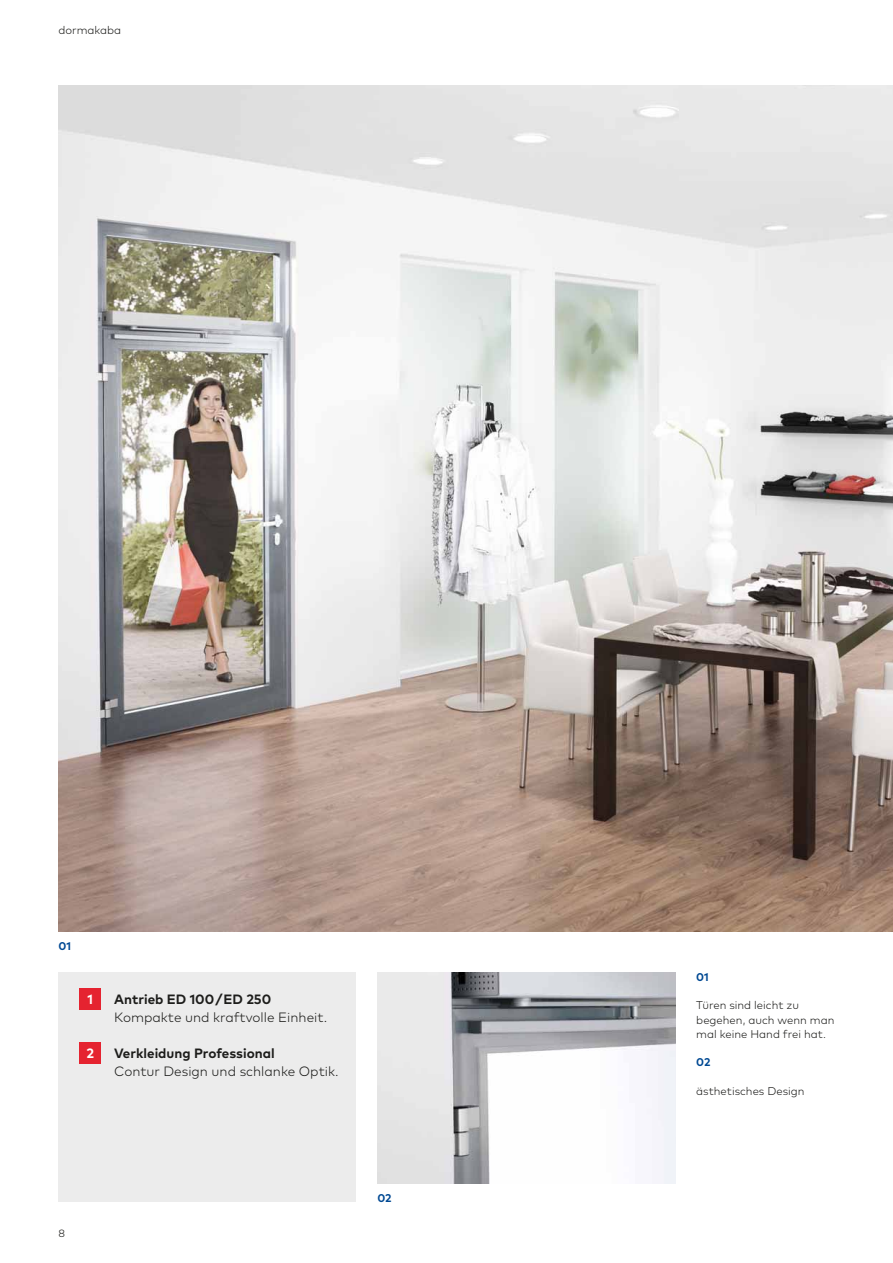
<style>
.page{position:relative;width:893px;height:1263px;background:#fff}
.page>*{position:absolute;margin:0;border:0;box-sizing:border-box;transform-origin:0 0}
.t1{font:300 13.5px "Mark Pro";color:#1d1d1b}
.t2{font:700 13.5px "Mark Pro";color:#1d1d1b}
.t3{font:700 13.5px "Mark Pro";color:#fff}
.t4{font:300 11.25px/14.2px "Mark Pro";color:#1d1d1b}
.t5{font:700 11.25px "Mark Pro";letter-spacing:-.005em;color:#004993}
.t6{font:300 10.5px "Mark Pro";color:#1d1d1b}
</style>
<div class="page">
<img style="left:58px;top:85px;width:835px;height:846px">
<img style="left:377px;top:972px;width:298px;height:212px">
<div style="left:58px;top:972px;width:298px;height:230px;background:#ececec"></div>
<div style="left:80px;top:988px;width:21px;height:21px;background:#e52330"></div>
<div style="left:80px;top:1042px;width:21px;height:21px;background:#e52330"></div>
<p class="t4" style="left:58px;top:24px;width:64px">dormakaba</p>
<p class="t5" style="left:58px;top:942px;width:14px">01</p>
<p class="t3" style="left:88px;top:994px;width:7px">1</p>
<p class="t2" style="left:114px;top:994px;width:159px">Antrieb ED 100 / ED 250</p>
<p class="t1" style="left:114px;top:1012px;width:215px">Kompakte und kraftvolle Einheit.</p>
<p class="t3" style="left:87px;top:1048px;width:9px">2</p>
<p class="t2" style="left:114px;top:1048px;width:162px">Verkleidung Professional</p>
<p class="t1" style="left:114px;top:1066px;width:226px">Contur Design und schlanke Optik.</p>
<p class="t6" style="left:58px;top:1229px;width:8px">8</p>
<p class="t5" style="left:377px;top:1194px;width:16px">02</p>
<p class="t5" style="left:696px;top:973px;width:14px">01</p>
<p class="t4" style="left:696px;top:999px;width:140px">Türen sind leicht zu begehen, auch wenn man mal keine Hand frei hat.</p>
<p class="t5" style="left:696px;top:1058px;width:16px">02</p>
<p class="t4" style="left:696px;top:1085px;width:110px">ästhetisches Design</p>
</div>
